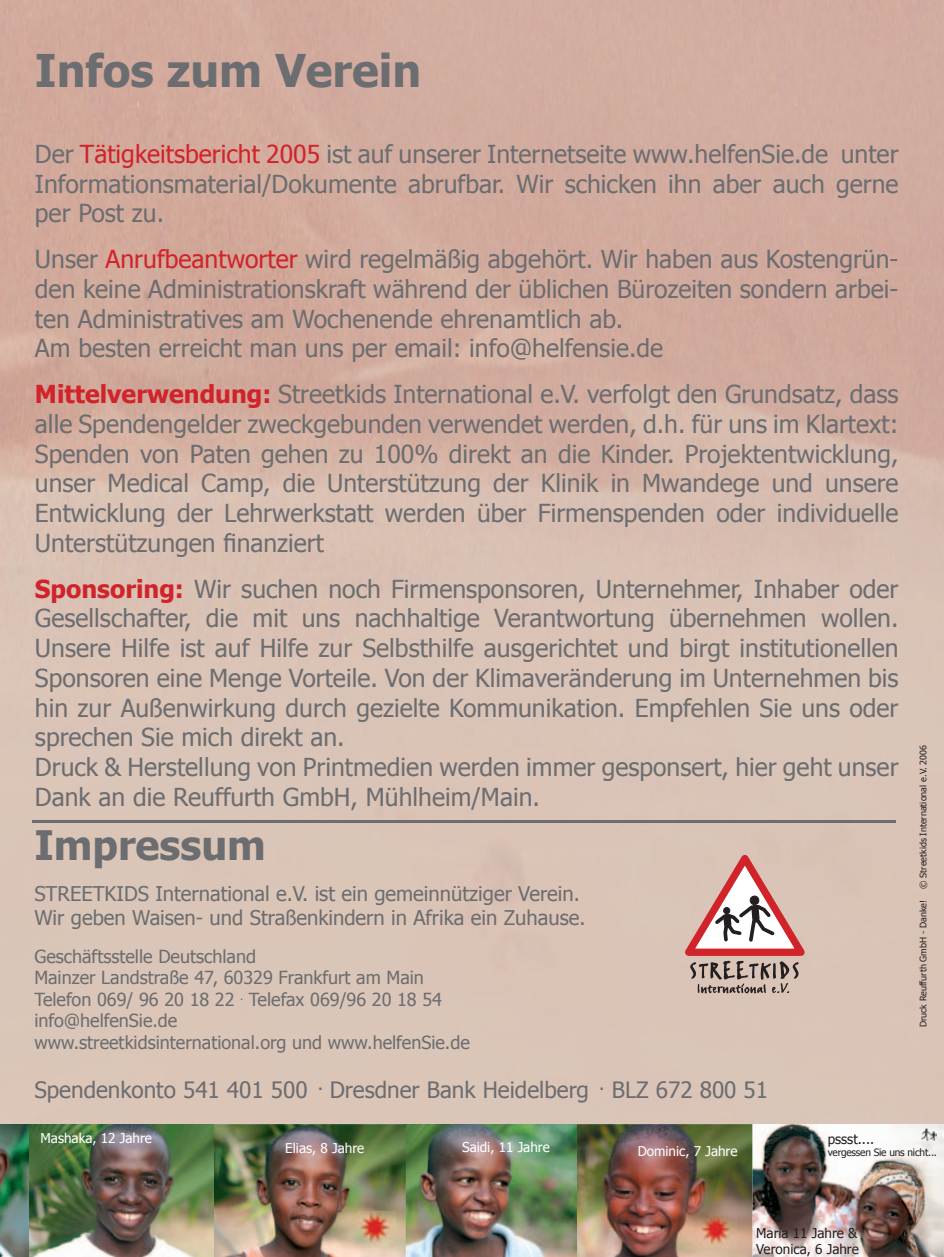
<style>
.page{position:relative;width:944px;height:1257px;background:#fff}
.page>*{position:absolute;margin:0;border:0;box-sizing:border-box;transform-origin:0 0}
.t1{font:700 45px "Tahoma";color:#6c6d70}
.t2{font:700 40.5px "Tahoma";color:#6c6d70}
.t3{font:24.75px/29.7px "Tahoma";color:#6c6d70;text-align:justify}
.t4{font:22.5px "Tahoma";color:#6c6d70}
.t5{font:20.25px/24.3px "Tahoma";color:#6c6d70}
.t6{font:18px/21.6px "Tahoma";color:#6c6d70}
.t7{font:13.5px "Tahoma";color:#fff}
.t8{font:13.5px/16.2px "Tahoma";color:#231f20}
.t9{font:10.12px "Tahoma";letter-spacing:-.02em;color:#231f20}
.t10{font:9px "Tahoma";color:#231f20}
.s1{color:#d1232a}
.s2{font-weight:700;color:#d1232a}
</style>
<div class="page">
<img style="left:576px;top:1124px;width:368px;height:132px">
<img style="left:406px;top:1124px;width:170px;height:132px">
<img style="left:213px;top:1124px;width:193px;height:132px">
<img style="left:29px;top:1124px;width:184px;height:132px">
<svg style="left:685px;top:848px;width:126px;height:145px"></svg>
<hr style="left:32px;top:820px;width:863px;height:2px;background:#6c6d70">
<img style="left:0;top:1124px;width:29px;height:132px">
<img style="left:357px;top:1211px;width:38px;height:34px">
<img style="left:698px;top:1213px;width:39px;height:34px">
<img style="left:921px;top:1128px;width:15px;height:12px">
<h1 class="t1" style="left:35px;top:42px;width:388px">Infos zum Verein</h1>
<p class="t3" style="left:35px;top:138px;width:865px">Der <span class="s1">Tätigkeitsbericht 2005</span> ist auf unserer Internetseite www.helfenSie.de unter Informationsmaterial/Dokumente abrufbar. Wir schicken ihn aber auch gerne per Post zu.</p>
<p class="t3" style="left:35px;top:243px;width:865px;text-align:left">Unser <span class="s1">Anrufbeantworter</span> wird regelmäßig abgehört. Wir haben aus Kostengrün&shy;den keine Administrationskraft während der üblichen Bürozeiten sondern arbei&shy;ten Administratives am Wochenende ehrenamtlich ab.<br>Am besten erreicht man uns per email: info@helfensie.de</p>
<p class="t3" style="left:35px;top:378px;width:865px"><span class="s2">Mittelverwendung:</span> Streetkids International e.V. verfolgt den Grundsatz, dass alle Spendengelder zweckgebunden verwendet werden, d.h. für uns im Klartext:<br>Spenden von Paten gehen zu 100% direkt an die Kinder. Projektentwicklung, unser Medical Camp, die Unterstützung der Klinik in Mwandege und unsere Entwicklung der Lehrwerkstatt werden über Firmenspenden oder individuelle Unterstützungen finanziert</p>
<p class="t3" style="left:35px;top:573px;width:865px;text-align:left"><span class="s2">Sponsoring:</span> Wir suchen noch Firmensponsoren, Unternehmer, Inhaber oder Gesellschafter, die mit uns nachhaltige Verantwortung übernehmen wollen.<br>Unsere Hilfe ist auf Hilfe zur Selbsthilfe ausgerichtet und birgt institutionellen Sponsoren eine Menge Vorteile. Von der Klimaveränderung im Unternehmen bis hin zur Außenwirkung durch gezielte Kommunikation. Empfehlen Sie uns oder sprechen Sie mich direkt an.<br>Druck &amp; Herstellung von Printmedien werden immer gesponsert, hier geht unser Dank an die Reuffurth GmbH, Mühlheim/Main.</p>
<h2 class="t2" style="left:34px;top:819px;width:233px">Impressum</h2>
<p class="t5" style="left:34px;top:880px;width:553px">STREETKIDS International e.V. ist ein gemeinnütziger Verein.<br>Wir geben Waisen- und Straßenkindern in Afrika ein Zuhause.</p>
<p class="t6" style="left:34px;top:944px;width:437px">Geschäftsstelle Deutschland<br>Mainzer Landstraße 47, 60329 Frankfurt am Main Telefon 069/ 96 20 18 22 <sup>.</sup> Telefax 069/96 20 18 54 info@helfenSie.de<br>www.streetkidsinternational.org und www.helfenSie.de</p>
<p class="t4" style="left:34px;top:1075px;width:735px">Spendenkonto 541 401 500 <sup>.</sup> Dresdner Bank Heidelberg <sup>.</sup> BLZ 672 800 51</p>
<p class="t8" style="left:828px;top:1130px;width:48px">pssst....</p>
<p class="t9" style="left:828px;top:1145px;width:111px">vergessen Sie uns nicht...</p>
<p class="t10" style="left:917px;top:888px;width:145px;rotate:-90deg">© Streetkids International e.V. 2006</p>
<p class="t10" style="left:917px;top:1027px;width:129px;rotate:-90deg">Druck Reuffurth GmbH - Danke!</p>
<p class="t7" style="left:41px;top:1129px;width:113px">Mashaka, 12 Jahre</p>
<p class="t7" style="left:285px;top:1139px;width:80px">Elias, 8 Jahre</p>
<p class="t7" style="left:462px;top:1138px;width:89px">Saidi, 11 Jahre</p>
<p class="t7" style="left:638px;top:1142px;width:101px">Dominic, 7 Jahre</p>
<p class="t8" style="left:756px;top:1224px;width:104px">Maria 11 Jahre &amp;<br>Veronica, 6 Jahre</p>
</div>
